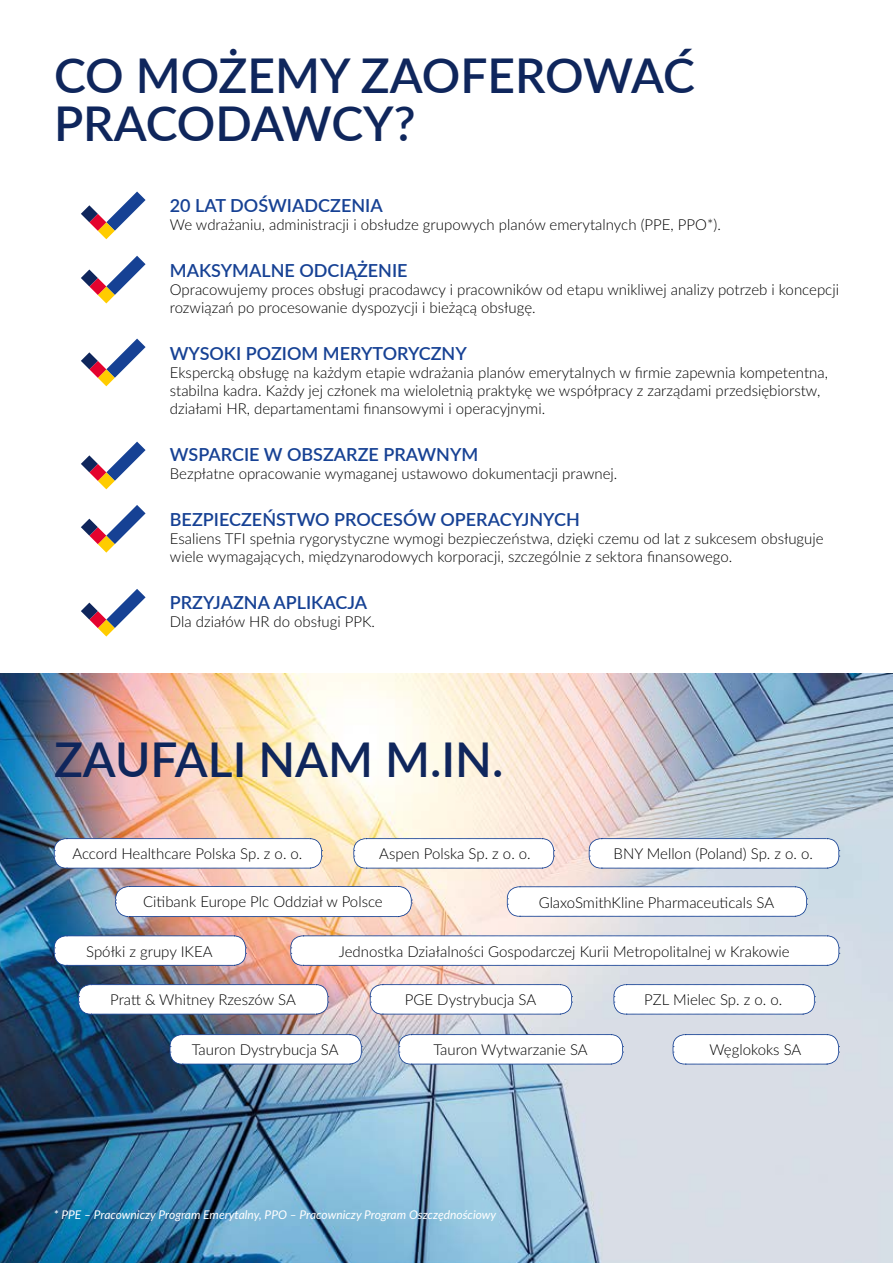
<style>
.page{position:relative;width:893px;height:1263px;background:#fff}
.page>*{position:absolute;margin:0;border:0;box-sizing:border-box;transform-origin:0 0}
.t1{font:600 48px/48px "Lato";color:#0f265c}
.t2{font:600 18px "Lato";color:#164194}
.t3{font:300 15px/18px "Lato";color:#000}
.t4{font:italic 12px "Lato";color:#fff}
</style>
<div class="page">
<img style="left:0;top:673px;width:893px;height:590px">
<svg style="left:54px;top:838px;width:269px;height:31px"></svg>
<svg style="left:353px;top:838px;width:202px;height:31px"></svg>
<svg style="left:589px;top:838px;width:251px;height:31px"></svg>
<svg style="left:115px;top:886px;width:297px;height:31px"></svg>
<svg style="left:507px;top:886px;width:300px;height:31px"></svg>
<svg style="left:54px;top:935px;width:193px;height:31px"></svg>
<svg style="left:290px;top:935px;width:550px;height:31px"></svg>
<svg style="left:78px;top:984px;width:251px;height:31px"></svg>
<svg style="left:370px;top:984px;width:203px;height:31px"></svg>
<svg style="left:613px;top:984px;width:202px;height:31px"></svg>
<svg style="left:170px;top:1034px;width:192px;height:31px"></svg>
<svg style="left:398px;top:1034px;width:225px;height:31px"></svg>
<svg style="left:673px;top:1034px;width:166px;height:31px"></svg>
<svg style="left:81px;top:192px;width:65px;height:47px"></svg>
<svg style="left:81px;top:256px;width:65px;height:47px"></svg>
<svg style="left:81px;top:339px;width:65px;height:47px"></svg>
<svg style="left:81px;top:442px;width:65px;height:47px"></svg>
<svg style="left:81px;top:505px;width:65px;height:48px"></svg>
<svg style="left:81px;top:589px;width:65px;height:47px"></svg>
<h1 class="t1" style="left:54px;top:50px;width:643px">CO MOŻEMY ZAOFEROWAĆ<br>PRACODAWCY?</h1>
<p class="t2" style="left:170px;top:194px;width:214px">20 LAT DOŚWIADCZENIA</p>
<p class="t3" style="left:170px;top:215px;width:552px">We wdrażaniu, administracji i obsłudze grupowych planów emerytalnych (PPE, PPO*).</p>
<p class="t2" style="left:170px;top:259px;width:239px">MAKSYMALNE ODCIĄŻENIE</p>
<p class="t3" style="left:170px;top:280px;width:671px">Opracowujemy proces obsługi pracodawcy i pracowników od etapu wnikliwej analizy potrzeb i koncepcji rozwiązań po procesowanie dyspozycji i bieżącą obsługę.</p>
<p class="t2" style="left:170px;top:342px;width:298px">WYSOKI POZIOM MERYTORYCZNY</p>
<p class="t3" style="left:170px;top:363px;width:660px">Ekspercką obsługę na każdym etapie wdrażania planów emerytalnych w firmie zapewnia kompetentna, stabilna kadra. Każdy jej członek ma wieloletnią praktykę we współpracy z zarządami przedsiębiorstw, działami HR, departamentami finansowymi i operacyjnymi.</p>
<p class="t2" style="left:170px;top:443px;width:310px">WSPARCIE W OBSZARZE PRAWNYM</p>
<p class="t3" style="left:170px;top:464px;width:449px">Bezpłatne opracowanie wymaganej ustawowo dokumentacji prawnej.</p>
<p class="t2" style="left:170px;top:508px;width:411px">BEZPIECZEŃSTWO PROCESÓW OPERACYJNYCH</p>
<p class="t3" style="left:170px;top:529px;width:655px">Esaliens TFI spełnia rygorystyczne wymogi bezpieczeństwa, dzięki czemu od lat z sukcesem obsługuje wiele wymagających, międzynarodowych korporacji, szczególnie z sektora finansowego.</p>
<p class="t2" style="left:170px;top:591px;width:199px">PRZYJAZNA APLIKACJA</p>
<p class="t3" style="left:170px;top:612px;width:207px">Dla działów HR do obsługi PPK.</p>
<h1 class="t1" style="left:54px;top:735px;width:451px">ZAUFALI NAM M.IN.</h1>
<p class="t3" style="left:72px;top:845px;width:232px">Accord Healthcare Polska Sp. z o. o.</p>
<p class="t3" style="left:379px;top:845px;width:153px">Aspen Polska Sp. z o. o.</p>
<p class="t3" style="left:614px;top:845px;width:201px">BNY Mellon (Poland) Sp. z o. o.</p>
<p class="t3" style="left:143px;top:892px;width:241px">Citibank Europe Plc Oddział w Polsce</p>
<p class="t3" style="left:539px;top:893px;width:237px">GlaxoSmithKline Pharmaceuticals SA</p>
<p class="t3" style="left:86px;top:942px;width:128px">Spółki z grupy IKEA</p>
<p class="t3" style="left:339px;top:942px;width:452px">Jednostka Działalności Gospodarczej Kurii Metropolitalnej w Krakowie</p>
<p class="t3" style="left:110px;top:990px;width:187px">Pratt &amp; Whitney Rzeszów SA</p>
<p class="t3" style="left:405px;top:990px;width:133px">PGE Dystrybucja SA</p>
<p class="t3" style="left:644px;top:990px;width:139px">PZL Mielec Sp. z o. o.</p>
<p class="t3" style="left:192px;top:1040px;width:149px">Tauron Dystrybucja SA</p>
<p class="t3" style="left:433px;top:1040px;width:156px">Tauron Wytwarzanie SA</p>
<p class="t3" style="left:709px;top:1040px;width:93px">Węglokoks SA</p>
<p class="t4" style="left:54px;top:1207px;width:444px">* PPE – Pracowniczy Program Emerytalny, PPO – Pracowniczy Program Oszczędnościowy</p>
</div>
